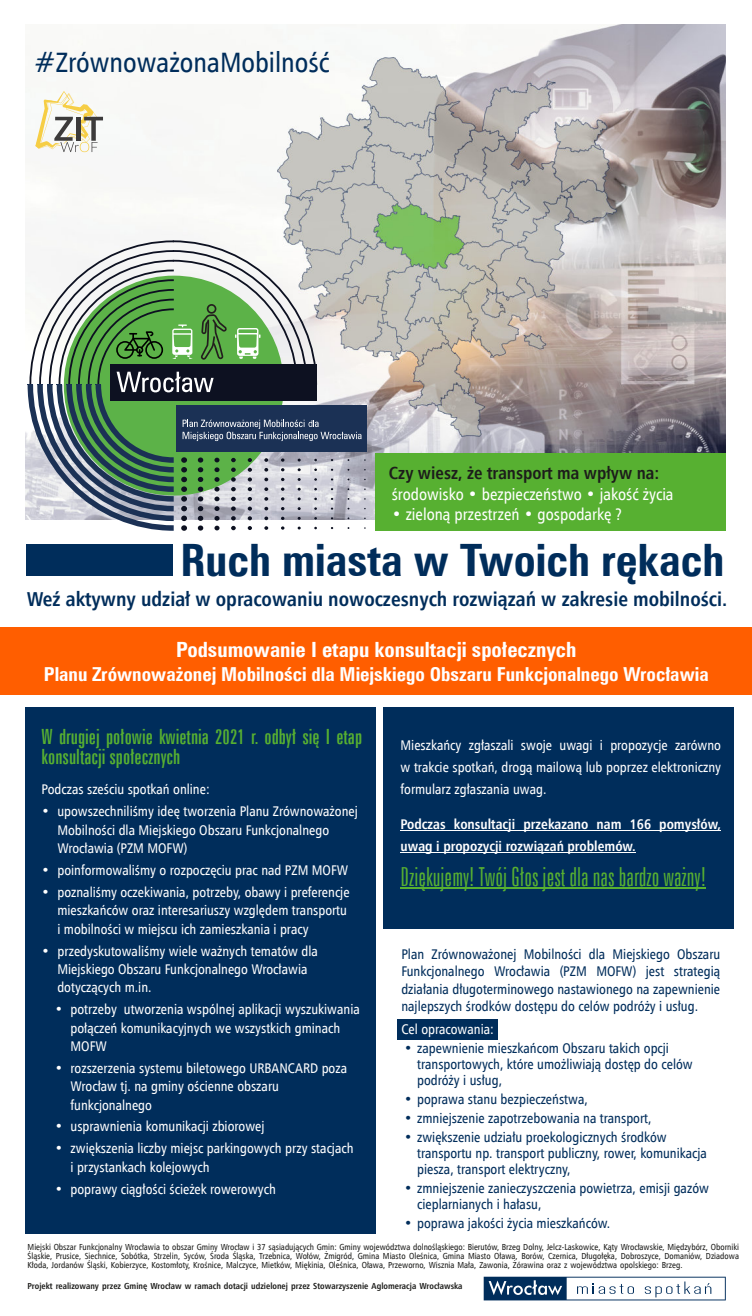
<style>
.page{position:relative;width:752px;height:1316px;background:#fff}
.page>*{position:absolute;margin:0;border:0;box-sizing:border-box;transform-origin:0 0}
.t1{font:700 44.62px "Zurich Cn EU";color:#002d5b}
.t2{font:28px "Humnst 777 Cn EU";color:#002d5b}
.t3{font:26.25px "Zurich Lt X Cn EU";color:#57b031}
.t4{font:21px/20.1px "Zurich X Cn EU";color:#57b031}
.t5{font:700 21px "Zurich Cn EU";color:#fff}
.t6{font:700 20.12px "Humnst 777 Cn EU";color:#002d5b}
.t7{font:700 19.25px "Zurich Cn EU";color:#fff}
.t8{font:700 17.5px "Humnst 777 Cn EU";color:#1d1d1b}
.t9{font:16.62px "Humnst 777 Cn EU";color:#fff}
.t10{font:14px/18.4px "Humnst 777 Cn EU";color:#fff}
.t11{font:14px/15.8px "Humnst 777 Cn EU";color:#002d5b}
.t12{font:700 14px/21.9px "Humnst 777 Cn EU";color:#fff}
.t13{font:8.75px/8.8px "Humnst 777 Cn EU";color:#1d1d1b;text-align:justify}
.t14{font:700 8.75px "Humnst 777 Cn EU";color:#1d1d1b}
</style>
<div class="page">
<img style="left:25px;top:25px;width:700px;height:494px">
<img style="left:277px;top:58px;width:339px;height:378px">
<div style="left:375px;top:453px;width:351px;height:78px;background:#57b031"></div>
<div style="left:26px;top:707px;width:350px;height:526px;background:#002d5b"></div>
<div style="left:384px;top:707px;width:349px;height:221px;background:#002d5b"></div>
<svg style="left:28px;top:240px;width:337px;height:291px"></svg>
<hr style="left:400px;top:829px;width:321px;height:1px;background:#fff">
<hr style="left:400px;top:851px;width:235px;height:1px;background:#fff">
<hr style="left:400px;top:887px;width:306px;height:1px;background:#57b031">
<div style="left:397px;top:1019px;width:101px;height:21px;background:#002d5b"></div>
<svg style="left:483px;top:1276px;width:242px;height:24px"></svg>
<svg style="left:35px;top:91px;width:68px;height:61px"></svg>
<div style="left:26px;top:544px;width:146px;height:32px;background:#002d5b"></div>
<div style="left:0;top:627px;width:752px;height:68px;background:#ff5e00"></div>
<h2 class="t2" style="left:34px;top:51px;width:297px">#ZrównoważonaMobilność</h2>
<p class="t8" style="left:389px;top:466px;width:272px">Czy wiesz, że transport ma wpływ na:</p>
<p class="t9" style="left:392px;top:487px;width:283px">środowisko • bezpieczeństwo • jakość życia</p>
<p class="t9" style="left:392px;top:507px;width:232px">• zieloną przestrzeń • gospodarkę ?</p>
<h1 class="t1" style="left:180px;top:544px;width:545px">Ruch miasta w Twoich rękach</h1>
<h3 class="t6" style="left:27px;top:591px;width:702px">Weź aktywny udział w opracowaniu nowoczesnych rozwiązań w zakresie mobilności.</h3>
<h3 class="t5" style="left:176px;top:642px;width:402px">Podsumowanie I etapu konsultacji społecznych</h3>
<h3 class="t7" style="left:44px;top:667px;width:666px">Planu Zrównoważonej Mobilności dla Miejskiego Obszaru Funkcjonalnego Wrocławia</h3>
<h3 class="t4" style="left:42px;top:728px;width:322px">W drugiej połowie kwietnia 2021 r. odbył się I etap konsultacji społecznych</h3>
<p class="t10" style="left:42px;top:781px;width:169px">Podczas sześciu spotkań online:</p>
<p class="t10" style="left:57px;top:803px;width:302px;text-indent:-16px">• upowszechniliśmy ideę tworzenia Planu Zrównoważonej<br>Mobilności dla Miejskiego Obszaru Funkcjonalnego<br>Wrocławia (PZM MOFW)</p>
<p class="t10" style="left:42px;top:862px;width:308px">• poinformowaliśmy o rozpoczęciu prac nad PZM MOFW</p>
<p class="t10" style="left:57px;top:884px;width:294px;text-indent:-16px">• poznaliśmy oczekiwania, potrzeby, obawy i preferencje mieszkańców oraz interesariuszy względem transportu i mobilności w miejscu ich zamieszkania i pracy</p>
<p class="t10" style="left:57px;top:942px;width:262px;text-indent:-16px">• przedyskutowaliśmy wiele ważnych tematów dla<br>Miejskiego Obszaru Funkcjonalnego Wrocławia dotyczących m.in.</p>
<p class="t10" style="left:71px;top:1001px;width:291px;text-indent:-16px">• potrzeby utworzenia wspólnej aplikacji wyszukiwania połączeń komunikacyjnych we wszystkich gminach<br>MOFW</p>
<p class="t10" style="left:71px;top:1059px;width:278px;text-indent:-16px">• rozszerzenia systemu biletowego URBANCARD poza<br>Wrocław tj. na gminy ościenne obszaru funkcjonalnego</p>
<p class="t10" style="left:55px;top:1118px;width:211px">• usprawnienia komunikacji zbiorowej</p>
<p class="t10" style="left:71px;top:1140px;width:284px;text-indent:-16px">• zwiększenia liczby miejsc parkingowych przy stacjach i przystankach kolejowych</p>
<p class="t10" style="left:55px;top:1180px;width:223px">• poprawy ciągłości ścieżek rowerowych</p>
<p class="t10" style="left:400px;top:735px;width:322px;line-height:21.9px;text-align:justify">Mieszkańcy zgłaszali swoje uwagi i propozycje zarówno w trakcie spotkań, drogą mailową lub poprzez elektroniczny formularz zgłaszania uwag.</p>
<p class="t12" style="left:400px;top:814px;width:322px">Podczas konsultacji przekazano nam 166 pomysłów, uwag i propozycji rozwiązań problemów.</p>
<h3 class="t3" style="left:400px;top:866px;width:307px">Dziękujemy! Twój Głos jest dla nas bardzo ważny!</h3>
<p class="t11" style="left:401px;top:946px;width:320px;line-height:17.5px;text-align:justify">Plan Zrównoważonej Mobilności dla Miejskiego Obszaru Funkcjonalnego Wrocławia (PZM MOFW) jest strategią działania długoterminowego nastawionego na zapewnienie najlepszych środków dostępu do celów podróży i usług.</p>
<p class="t10" style="left:401px;top:1021px;width:94px">Cel opracowania:</p>
<p class="t11" style="left:417px;top:1041px;width:277px;text-indent:-13px">• zapewnienie mieszkańcom Obszaru takich opcji transportowych, które umożliwiają dostęp do celów podróży i usług,</p>
<p class="t11" style="left:404px;top:1092px;width:185px">• poprawa stanu bezpieczeństwa,</p>
<p class="t11" style="left:404px;top:1111px;width:249px">• zmniejszenie zapotrzebowania na transport,</p>
<p class="t11" style="left:417px;top:1130px;width:291px;text-indent:-13px">• zwiększenie udziału proekologicznych środków transportu np. transport publiczny, rower, komunikacja piesza, transport elektryczny,</p>
<p class="t11" style="left:417px;top:1181px;width:293px;text-indent:-13px">• zmniejszenie zanieczyszczenia powietrza, emisji gazów cieplarnianych i hałasu,</p>
<p class="t11" style="left:404px;top:1216px;width:208px">• poprawa jakości życia mieszkańców.</p>
<p class="t13" style="left:28px;top:1243px;width:712px">Miejski Obszar Funkcjonalny Wrocławia to obszar Gminy Wrocław i 37 sąsiadujących Gmin: Gminy województwa dolnośląskiego: Bierutów, Brzeg Dolny, Jelcz-Laskowice, Kąty Wrocławskie, Międzybórz, Oborniki Śląskie, Prusice, Siechnice, Sobótka, Strzelin, Syców, Środa Śląska, Trzebnica, Wołów, Żmigród, Gmina Miasto Oleśnica, Gmina Miasto Oława, Borów, Czernica, Długołęka, Dobroszyce, Domaniów, Dziadowa Kłoda, Jordanów Śląski, Kobierzyce, Kostomłoty, Krośnice, Malczyce, Mietków, Miękinia, Oleśnica, Oława, Przeworno, Wisznia Mała, Zawonia, Żórawina oraz z województwa opolskiego: Brzeg.</p>
<p class="t14" style="left:28px;top:1282px;width:436px">Projekt realizowany przez Gminę Wrocław w ramach dotacji udzielonej przez Stowarzyszenie Aglomeracja Wrocławska</p>
</div>
